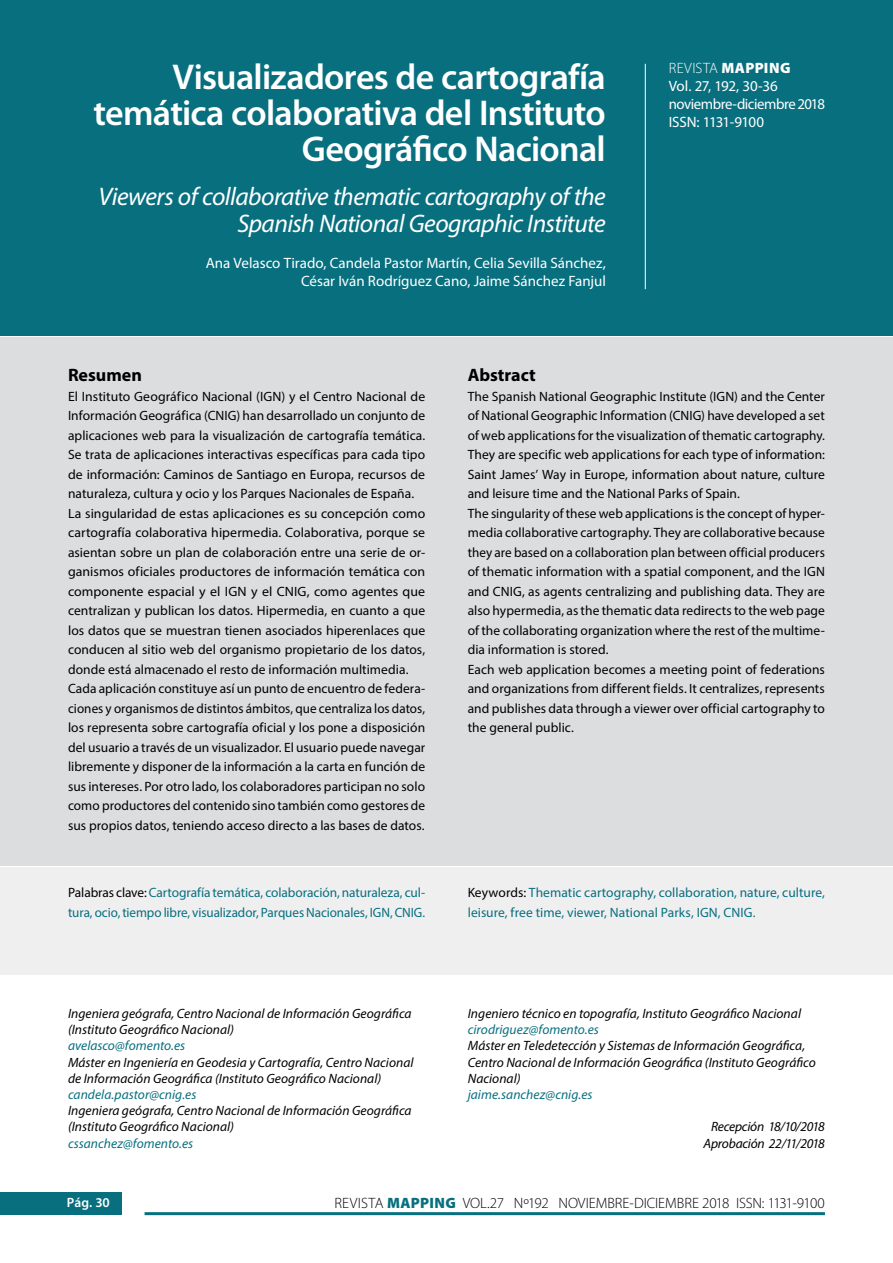
<style>
.page{position:relative;width:893px;height:1263px;background:#fff}
.page>*{position:absolute;margin:0;border:0;box-sizing:border-box;transform-origin:0 0}
.t1{font:600 36px/36px "Myriad Pro";letter-spacing:-.02em;color:#fff;text-align:right}
.t2{font:italic 25.5px/27px "Myriad Pro";letter-spacing:-.02em;color:#fff;text-align:right}
.t3{font:700 18px "Myriad Pro";color:#000}
.t4{font:15px/18px "Myriad Pro";letter-spacing:-.005em;color:#fff;text-align:right}
.t5{font:15px/18px "Myriad Pro";letter-spacing:-.03em;color:#fff}
.t6{font:300 15px "Myriad Pro";letter-spacing:-.005em;color:#000}
.t7{font:13.5px/19.5px "Myriad Pro";letter-spacing:.005em;color:#000}
.t8{font:italic 13.5px/16.2px "Myriad Pro";letter-spacing:.005em;color:#000}
.t9{font:13.5px/19.5px "Myriad Pro";color:#086f7f}
.t10{font:italic 13.5px "Myriad Pro";color:#086f7f}
.t11{font:italic 13.5px/16.2px "Myriad Pro";letter-spacing:-.02em;color:#000;text-align:center}
.t12{font:600 13.5px "Myriad Pro";color:#fff}
.s1{font-weight:300}
.s2{font-weight:900}
.s3{color:#000}
.s4{font-weight:900;color:#086f7f}
</style>
<div class="page">
<div style="left:0;top:1193px;width:121px;height:22px;background:#086f7f"></div>
<hr style="left:145px;top:1212px;width:680px;height:3px;background:#086f7f">
<div style="left:0;top:337px;width:893px;height:528px;background:#dcddde"></div>
<div style="left:0;top:0;width:893px;height:336px;background:#086f7f"></div>
<div style="left:0;top:867px;width:893px;height:108px;background:#efeff0"></div>
<hr style="left:645px;top:64px;width:1px;height:225px;background:#fff">
<h1 class="t1" style="left:93px;top:59px;width:514px">Visualizadores de cartografía temática colaborativa del Instituto<br>Geográfico Nacional</h1>
<h2 class="t2" style="left:98px;top:182px;width:509px">Viewers of collaborative thematic cartography of the<br>Spanish National Geographic Institute</h2>
<p class="t4" style="left:206px;top:253px;width:402px">Ana Velasco Tirado, Candela Pastor Martín, Celia Sevilla Sánchez,<br>César Iván Rodríguez Cano, Jaime Sánchez Fanjul</p>
<p class="t5" style="left:669px;top:59px;width:158px"><span class="s1">REVISTA</span> <span class="s2">MAPPING<br></span>Vol. 27, 192, 30-36 noviembre-diciembre 2018<br>ISSN: 1131-9100</p>
<h3 class="t3" style="left:68px;top:363px;width:75px">Resumen</h3>
<p class="t7" style="left:68px;top:386px;width:359px">El Instituto Geográfico Nacional (IGN) y el Centro Nacional de Información Geográfica (CNIG) han desarrollado un conjunto de aplicaciones web para la visualización de cartografía temática.<br>Se trata de aplicaciones interactivas específicas para cada tipo de información: Caminos de Santiago en Europa, recursos de naturaleza, cultura y ocio y los Parques Nacionales de España.<br>La singularidad de estas aplicaciones es su concepción como cartografía colaborativa hipermedia. Colaborativa, porque se asientan sobre un plan de colaboración entre una serie de or&shy;ganismos oficiales productores de información temática con componente espacial y el IGN y el CNIG, como agentes que centralizan y publican los datos. Hipermedia, en cuanto a que los datos que se muestran tienen asociados hiperenlaces que conducen al sitio web del organismo propietario de los datos, donde está almacenado el resto de información multimedia.<br>Cada aplicación constituye así un punto de encuentro de federa&shy;ciones y organismos de distintos ámbitos, que centraliza los datos, los representa sobre cartografía oficial y los pone a disposición del usuario a través de un visualizador. El usuario puede navegar libremente y disponer de la información a la carta en función de sus intereses. Por otro lado, los colaboradores participan no solo como productores del contenido sino también como gestores de sus propios datos, teniendo acceso directo a las bases de datos.</p>
<h3 class="t3" style="left:468px;top:363px;width:69px">Abstract</h3>
<p class="t7" style="left:468px;top:386px;width:359px">The Spanish National Geographic Institute (IGN) and the Center of National Geographic Information (CNIG) have developed a set of web applications for the visualization of thematic cartography.<br>They are specific web applications for each type of information:<br>Saint James’ Way in Europe, information about nature, culture and leisure time and the National Parks of Spain.<br>The singularity of these web applications is the concept of hyper&shy;media collaborative cartography. They are collaborative because they are based on a collaboration plan between official producers of thematic information with a spatial component, and the IGN and CNIG, as agents centralizing and publishing data. They are also hypermedia, as the thematic data redirects to the web page of the collaborating organization where the rest of the multime&shy;dia information is stored.<br>Each web application becomes a meeting point of federations and organizations from different fields. It centralizes, represents and publishes data through a viewer over official cartography to the general public.</p>
<p class="t9" style="left:68px;top:883px;width:359px"><span class="s3">Palabras clave:</span> Cartografía temática, colaboración, naturaleza, cul&shy;tura, ocio, tiempo libre, visualizador, Parques Nacionales, IGN, CNIG.</p>
<p class="t9" style="left:468px;top:883px;width:359px"><span class="s3">Keywords:</span> Thematic cartography, collaboration, nature, culture, leisure, free time, viewer, National Parks, IGN, CNIG.</p>
<p class="t8" style="left:68px;top:1005px;width:345px">Ingeniera geógrafa, Centro Nacional de Información Geográfica (Instituto Geográfico Nacional)</p>
<p class="t10" style="left:68px;top:1037px;width:119px">avelasco@fomento.es</p>
<p class="t8" style="left:68px;top:1054px;width:347px">Máster en Ingeniería en Geodesia y Cartografía, Centro Nacional de Información Geográfica (Instituto Geográfico Nacional)</p>
<p class="t10" style="left:68px;top:1086px;width:130px">candela.pastor@cnig.es</p>
<p class="t8" style="left:68px;top:1102px;width:345px">Ingeniera geógrafa, Centro Nacional de Información Geográfica (Instituto Geográfico Nacional)</p>
<p class="t10" style="left:68px;top:1135px;width:127px">cssanchez@fomento.es</p>
<p class="t8" style="left:468px;top:1005px;width:335px">Ingeniero técnico en topografía, Instituto Geográfico Nacional</p>
<p class="t10" style="left:468px;top:1021px;width:133px">cirodriguez@fomento.es</p>
<p class="t8" style="left:468px;top:1037px;width:350px">Máster en Teledetección y Sistemas de Información Geográfica,<br>Centro Nacional de Información Geográfica (Instituto Geográfico<br>Nacional)</p>
<p class="t10" style="left:468px;top:1086px;width:126px">jaime.sanchez@cnig.es</p>
<p class="t11" style="left:704px;top:1118px;width:123px">Recepción 18/10/2018<br>Aprobación 22/11/2018</p>
<p class="t12" style="left:67px;top:1195px;width:44px">Pág. 30</p>
<p class="t6" style="left:334px;top:1195px;width:492px">REVISTA <span class="s4">MAPPING</span> VOL.27 Nº192 NOVIEMBRE-DICIEMBRE 2018 ISSN: 1131-9100</p>
</div>
